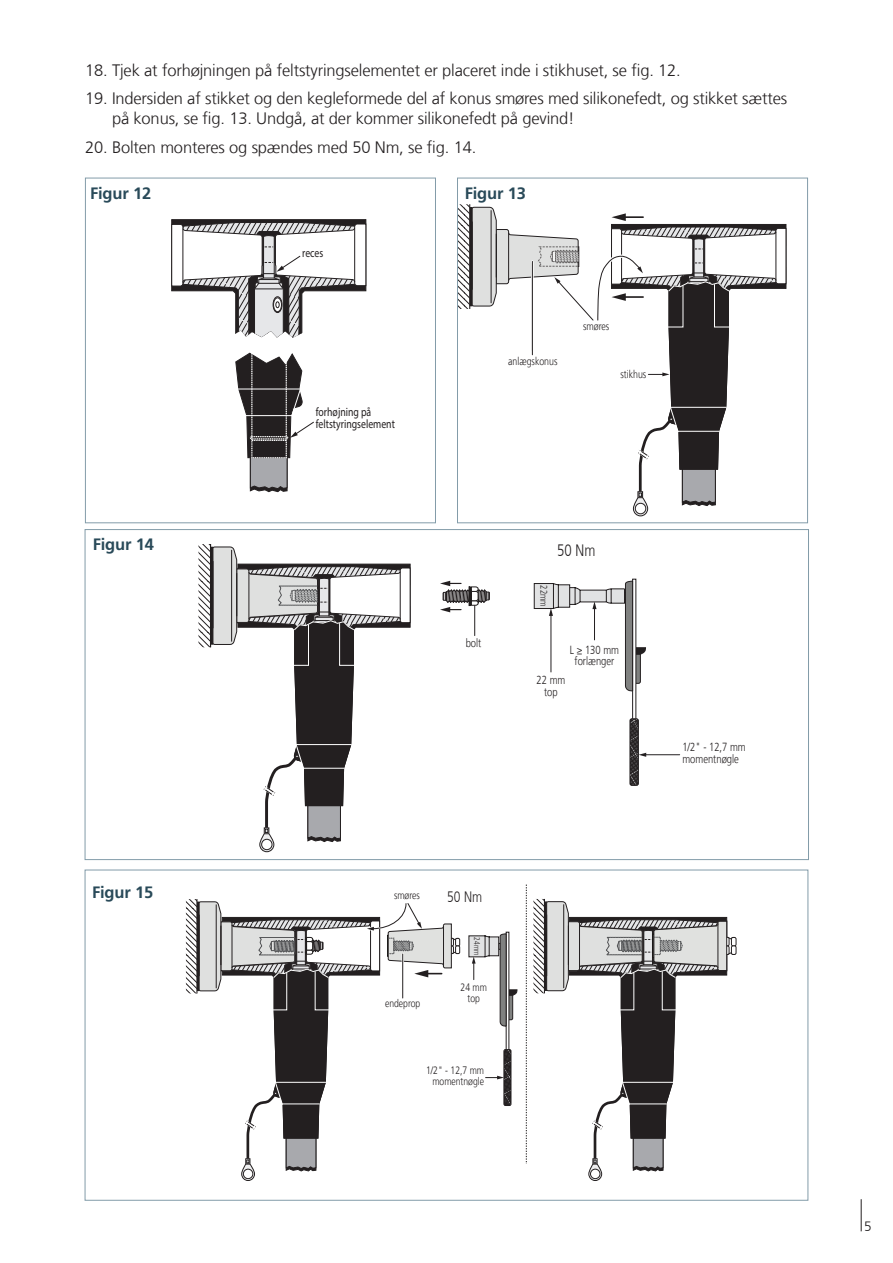
<style>
.page{position:relative;width:893px;height:1263px;background:#fff}
.page>*{position:absolute;margin:0;border:0;box-sizing:border-box;transform-origin:0 0}
.t1{font:300 16.5px/19.8px "Frutiger LT Com";letter-spacing:-.01em;color:#231f20}
.Figur{font:700 16.5px "Frutiger LT Com";letter-spacing:-.01em;color:#294a59}
.t2{font:300 16.5px "Frutiger LT Com";letter-spacing:-.01em;color:#231f20;scale:.8 1}
.t3{font:300 15px "Frutiger LT Com";color:#231f20;scale:.8 1}
.t4{font:300 13.5px "Frutiger LT Com";color:#231f20}
.t5{font:12.15px/12.1px "Futura ABT";color:#231f20;scale:.8 1}
.t6{font:300 11.85px/11.9px "Frutiger LT Com";color:#231f20;text-align:center;scale:.8 1}
.t7{font:300 10.95px "Frutiger LT Com";color:#231f20;scale:.8 1}
.t8{font:300 10.8px/10.8px "Frutiger LT Com";color:#231f20;text-align:center;scale:.8 1}
.t9{font:300 9.75px "Frutiger LT Com";color:#231f20;scale:.8 1}
.t10{font:300 8.1px "Frutiger LT Com";color:#231f20;scale:.8 1}
</style>
<div class="page">
<svg style="left:171px;top:219px;width:195px;height:119px"></svg>
<svg style="left:235px;top:352px;width:79px;height:140px"></svg>
<div style="left:85px;top:178px;width:351px;height:345px;border:1px solid #839ca9"></div>
<hr style="left:469px;top:207px;width:4px;height:99px;background:#231f20">
<svg style="left:459px;top:204px;width:10px;height:105px"></svg>
<hr style="left:469px;top:204px;width:1px;height:105px;background:#231f20">
<svg style="left:471px;top:207px;width:315px;height:309px"></svg>
<div style="left:457px;top:178px;width:351px;height:345px;border:1px solid #839ca9"></div>
<hr style="left:209px;top:547px;width:4px;height:98px;background:#231f20">
<svg style="left:198px;top:544px;width:12px;height:103px"></svg>
<hr style="left:210px;top:544px;width:1px;height:103px;background:#231f20">
<hr style="left:474px;top:598px;width:1px;height:38px;background:#231f20">
<svg style="left:212px;top:547px;width:199px;height:305px"></svg>
<svg style="left:440px;top:581px;width:50px;height:31px"></svg>
<hr style="left:645px;top:754px;width:35px;height:1px;background:#231f20">
<svg style="left:639px;top:753px;width:7px;height:4px"></svg>
<div style="left:632px;top:579px;width:4px;height:141px;border:1px solid #231f20"></div>
<svg style="left:534px;top:580px;width:112px;height:111px"></svg>
<svg style="left:630px;top:719px;width:8px;height:66px"></svg>
<div style="left:630px;top:718px;width:9px;height:68px;border:1px solid #231f20;border-radius:2px"></div>
<svg style="left:526px;top:884px;width:1px;height:280px"></svg>
<svg style="left:486px;top:1076px;width:18px;height:3px"></svg>
<hr style="left:196px;top:901px;width:4px;height:90px;background:#231f20">
<svg style="left:186px;top:899px;width:10px;height:94px"></svg>
<hr style="left:196px;top:899px;width:1px;height:94px;background:#231f20">
<svg style="left:468px;top:933px;width:50px;height:94px"></svg>
<svg style="left:504px;top:1049px;width:7px;height:56px"></svg>
<div style="left:504px;top:1049px;width:7px;height:57px;border:1px solid #231f20;border-radius:2px"></div>
<hr style="left:543px;top:901px;width:4px;height:90px;background:#231f20">
<svg style="left:533px;top:899px;width:11px;height:94px"></svg>
<hr style="left:544px;top:899px;width:1px;height:94px;background:#231f20">
<div style="left:731px;top:937px;width:5px;height:9px;border:1px solid #231f20;border-radius:2px"></div>
<div style="left:731px;top:945px;width:5px;height:10px;border:1px solid #231f20;border-radius:2px"></div>
<svg style="left:198px;top:902px;width:262px;height:279px"></svg>
<svg style="left:546px;top:901px;width:189px;height:280px"></svg>
<hr style="left:861px;top:1199px;width:1px;height:32px;background:#231f20">
<p class="t1" style="left:85px;top:61px;width:597px">18. Tjek at forhøjningen på feltstyringselementet er placeret inde i stikhuset, se fig. 12.</p>
<p class="t1" style="left:112px;top:89px;width:677px;text-indent:-27px">19. Indersiden af stikket og den kegleformede del af konus smøres med silikonefedt, og stikket sættes på konus, se fig. 13. Undgå, at der kommer silikonefedt på gevind!</p>
<p class="t1" style="left:85px;top:137px;width:393px">20. Bolten monteres og spændes med 50 Nm, se fig. 14.</p>
<p class="Figur" style="left:90px;top:184px;width:63px">Figur 12</p>
<p class="Figur" style="left:93px;top:535px;width:63px">Figur 14</p>
<p class="Figur" style="left:92px;top:882px;width:63px">Figur 15</p>
<p class="t5" style="left:302px;top:247px;width:28px">reces</p>
<p class="t5" style="left:316px;top:406px;width:100px">forhøjning på feltstyringselement</p>
<p class="Figur" style="left:465px;top:184px;width:63px">Figur 13</p>
<p class="t7" style="left:508px;top:355px;width:63px">anlægskonus</p>
<p class="t7" style="left:583px;top:320px;width:34px">smøres</p>
<p class="t7" style="left:620px;top:367px;width:34px">stikhus</p>
<p class="t6" style="left:466px;top:637px;width:21px">bolt</p>
<p class="t2" style="left:557px;top:541px;width:49px">50 Nm</p>
<p class="t9" style="left:550px;top:585px;width:28px;rotate:90deg">22mm</p>
<p class="t6" style="left:570px;top:644px;width:63px">L ≥ 130 mm forlænger</p>
<p class="t6" style="left:537px;top:674px;width:37px">22 mm top</p>
<p class="t6" style="left:682px;top:741px;width:81px;text-align:left">1/2" - 12,7 mm momentnøgle</p>
<p class="t8" style="left:394px;top:890px;width:34px">smøres</p>
<p class="t8" style="left:385px;top:998px;width:46px">endeprop</p>
<p class="t3" style="left:447px;top:888px;width:45px">50 Nm</p>
<p class="t10" style="left:482px;top:937px;width:24px;rotate:90deg">24mm</p>
<p class="t8" style="left:461px;top:982px;width:34px">24 mm top</p>
<p class="t8" style="left:426px;top:1065px;width:74px">1/2" - 12,7 mm momentnøgle</p>
<p class="t4" style="left:864px;top:1218px;width:9px">5</p>
</div>
